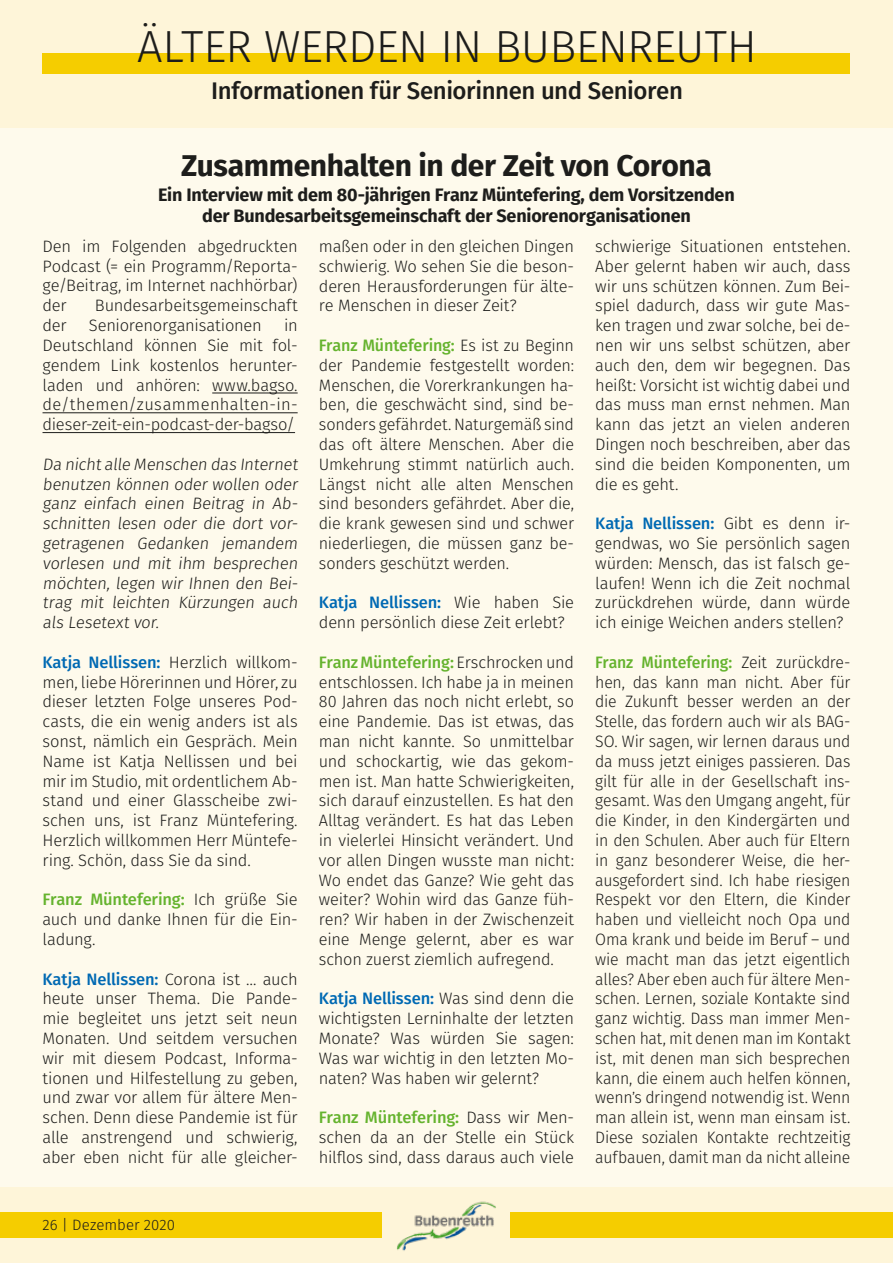
<style>
.page{position:relative;width:893px;height:1263px;background:#fef5d9}
.page>*{position:absolute;margin:0;border:0;box-sizing:border-box;transform-origin:0 0}
.t1{font:300 45px "Fira Sans";letter-spacing:-.015em;color:#1d1d1b}
.t2{font:700 30px "Fira Sans";letter-spacing:-.015em;color:#1d1d1b}
.t3{font:500 24px "Fira Sans";letter-spacing:-.015em;color:#1d1d1b}
.t4{font:700 18px/21px "Fira Sans";letter-spacing:-.01em;color:#1d1d1b;text-align:center}
.t5{font:300 16.5px/19.8px "Fira Sans";letter-spacing:-.015em;color:#1d1d1b;text-align:justify}
.t6{font:300 16.5px/19.8px "Fira Sans";letter-spacing:-.015em;color:#1d1d1b;text-align:justify;scale:.96 1}
.t7{font:300 15px "Fira Sans";letter-spacing:.005em;color:#1d1d1b}
.s1{font-weight:500;color:#65b32e}
.s2{font-weight:500;color:#0069b3}
</style>
<div class="page">
<div style="left:0;top:1212px;width:893px;height:26px;background:#f5cd00"></div>
<div style="left:383px;top:1195px;width:127px;height:68px;background:#fef5d9"></div>
<img style="left:396px;top:1201px;width:100px;height:50px">
<div style="left:43px;top:53px;width:807px;height:21px;background:#f5cd00"></div>
<div style="left:0;top:128px;width:893px;height:1058px;background:#fefaec"></div>
<hr style="left:212px;top:393px;width:86px;height:1px;background:#1d1d1b">
<hr style="left:43px;top:412px;width:255px;height:1px;background:#1d1d1b">
<hr style="left:43px;top:432px;width:252px;height:1px;background:#1d1d1b">
<h1 class="t1" style="left:137px;top:15px;width:621px">ÄLTER WERDEN IN BUBENREUTH</h1>
<h3 class="t3" style="left:211px;top:74px;width:473px">Informationen für Seniorinnen und Senioren</h3>
<h2 class="t2" style="left:181px;top:144px;width:532px">Zusammenhalten in der Zeit von Corona</h2>
<p class="t4" style="left:158px;top:185px;width:578px">Ein Interview mit dem 80-jährigen Franz Müntefering, dem Vorsitzenden der Bundesarbeitsgemeinschaft der Seniorenorganisationen</p>
<p class="t5" style="left:43px;top:237px;width:257px">Den im Folgenden abgedruckten Podcast (= ein Programm/Reporta&shy;ge/Beitrag, im Internet nachhörbar) der</p>
<p class="t5" style="left:319px;top:237px;width:257px">maßen oder in den gleichen Dingen schwierig. Wo sehen Sie die beson&shy;deren Herausforderungen für älte&shy;re Menschen in dieser Zeit?</p>
<p class="t5" style="left:319px;top:336px;width:257px"><span class="s1">Franz Müntefering:</span> Es ist zu Beginn der Pandemie festgestellt worden:<br>Menschen, die Vorerkrankungen ha&shy;ben, die geschwächt sind, sind be&shy;sonders gefährdet. Naturgemäß sind das oft ältere Menschen. Aber die Umkehrung stimmt natürlich auch.<br>Längst nicht alle alten Menschen sind besonders gefährdet. Aber die, die krank gewesen sind und schwer niederliegen, die müssen ganz be&shy;sonders geschützt werden.</p>
<p class="t5" style="left:319px;top:594px;width:257px"><span class="s2">Katja Nellissen:</span> Wie haben Sie denn persönlich diese Zeit erlebt?</p>
<p class="t5" style="left:319px;top:653px;width:257px"><span class="s1">Franz Müntefering:</span> Erschrocken und entschlossen. Ich habe ja in meinen 80 Jahren das noch nicht erlebt, so eine Pandemie. Das ist etwas, das man nicht kannte. So unmittelbar und schockartig, wie das gekom&shy;men ist. Man hatte Schwierigkeiten, sich darauf einzustellen. Es hat den Alltag verändert. Es hat das Leben in vielerlei Hinsicht verändert. Und vor allen Dingen wusste man nicht:<br>Wo endet das Ganze? Wie geht das weiter? Wohin wird das Ganze füh&shy;ren? Wir haben in der Zwischenzeit eine Menge gelernt, aber es war schon zuerst ziemlich aufregend.</p>
<p class="t5" style="left:319px;top:990px;width:257px"><span class="s2">Katja Nellissen:</span> Was sind denn die wichtigsten Lerninhalte der letzten Monate? Was würden Sie sagen:<br>Was war wichtig in den letzten Mo&shy;naten? Was haben wir gelernt?</p>
<p class="t5" style="left:319px;top:1109px;width:257px"><span class="s1">Franz Müntefering:</span> Dass wir Men&shy;schen da an der Stelle ein Stück hilflos sind, dass daraus auch viele</p>
<p class="t5" style="left:595px;top:237px;width:257px">schwierige Situationen entstehen.<br>Aber gelernt haben wir auch, dass wir uns schützen können. Zum Bei&shy;spiel dadurch, dass wir gute Mas&shy;ken tragen und zwar solche, bei de&shy;nen wir uns selbst schützen, aber auch den, dem wir begegnen. Das heißt: Vorsicht ist wichtig dabei und das muss man ernst nehmen. Man kann das jetzt an vielen anderen Dingen noch beschreiben, aber das sind die beiden Komponenten, um die es geht.</p>
<p class="t5" style="left:595px;top:515px;width:257px"><span class="s2">Katja Nellissen:</span> Gibt es denn ir&shy;gendwas, wo Sie persönlich sagen würden: Mensch, das ist falsch ge&shy;laufen! Wenn ich die Zeit nochmal zurückdrehen würde, dann würde ich einige Weichen anders stellen?</p>
<p class="t6" style="left:595px;top:653px;width:267px"><span class="s1">Franz Müntefering:</span> Zeit zurückdre&shy;hen, das kann man nicht. Aber für die Zukunft besser werden an der Stelle, das fordern auch wir als BAG-SO. Wir sagen, wir lernen daraus und da muss jetzt einiges passieren. Das gilt für alle in der Gesellschaft ins&shy;gesamt. Was den Umgang angeht, für die Kinder, in den Kindergärten und in den Schulen. Aber auch für Eltern in ganz besonderer Weise, die her&shy;ausgefordert sind. Ich habe riesigen Respekt vor den Eltern, die Kinder haben und vielleicht noch Opa und Oma krank und beide im Beruf – und wie macht man das jetzt eigentlich alles? Aber eben auch für ältere Men&shy;schen. Lernen, soziale Kontakte sind ganz wichtig. Dass man immer Men&shy;schen hat, mit denen man im Kontakt ist, mit denen man sich besprechen kann, die einem auch helfen können, wennʼs dringend notwendig ist. Wenn man allein ist, wenn man einsam ist.<br>Diese sozialen Kontakte rechtzeitig aufbauen, damit man da nicht alleine</p>
<p class="t5" style="left:95px;top:297px;width:204px">Bundesarbeitsgemeinschaft</p>
<p class="t5" style="left:43px;top:317px;width:257px;text-indent:241px">in Deutschland können Sie mit fol&shy;gendem Link kostenlos herunter&shy;laden und anhören: www.bagso. de/themen/zusammenhalten-in&shy;dieser-zeit-ein-podcast-der-bagso/</p>
<p class="t5" style="left:43px;top:455px;width:260px">Da nichtalle Menschen das Internet benutzen können oder wollen oder ganz einfach einen Beitrag in Ab&shy;schnitten lesen oder die dort vor&shy;getragenen Gedanken jemandem vorlesen und mit ihm besprechen möchten, legen wir Ihnen den Bei&shy;trag mit leichten Kürzungen auch als Lesetext vor.</p>
<p class="t5" style="left:43px;top:653px;width:257px"><span class="s2">Katja Nellissen:</span> Herzlich willkom&shy;men, liebe Hörerinnen und Hörer, zu dieser letzten Folge unseres Pod&shy;casts, die ein wenig anders ist als sonst, nämlich ein Gespräch. Mein Name ist Katja Nellissen und bei mir im Studio, mit ordentlichem Ab&shy;stand und einer Glasscheibe zwi&shy;schen uns, ist Franz Müntefering.<br>Herzlich willkommen Herr Müntefe&shy;ring. Schön, dass Sie da sind.</p>
<p class="t5" style="left:43px;top:891px;width:257px"><span class="s1">Franz Müntefering:</span> Ich grüße Sie auch und danke Ihnen für die Ein&shy;ladung.</p>
<p class="t5" style="left:43px;top:970px;width:257px"><span class="s2">Katja Nellissen:</span> Corona ist … auch heute unser Thema. Die Pande&shy;mie begleitet uns jetzt seit neun Monaten. Und seitdem versuchen wir mit diesem Podcast, Informa&shy;tionen und Hilfestellung zu geben, und zwar vor allem für ältere Men&shy;schen. Denn diese Pandemie ist für alle anstrengend und schwierig, aber eben nicht für alle gleicher-</p>
<p class="t5" style="left:43px;top:317px;width:26px">der</p>
<p class="t5" style="left:89px;top:317px;width:175px">Seniorenorganisationen</p>
<p class="t7" style="left:43px;top:1214px;width:134px">26 | Dezember 2020</p>
</div>
